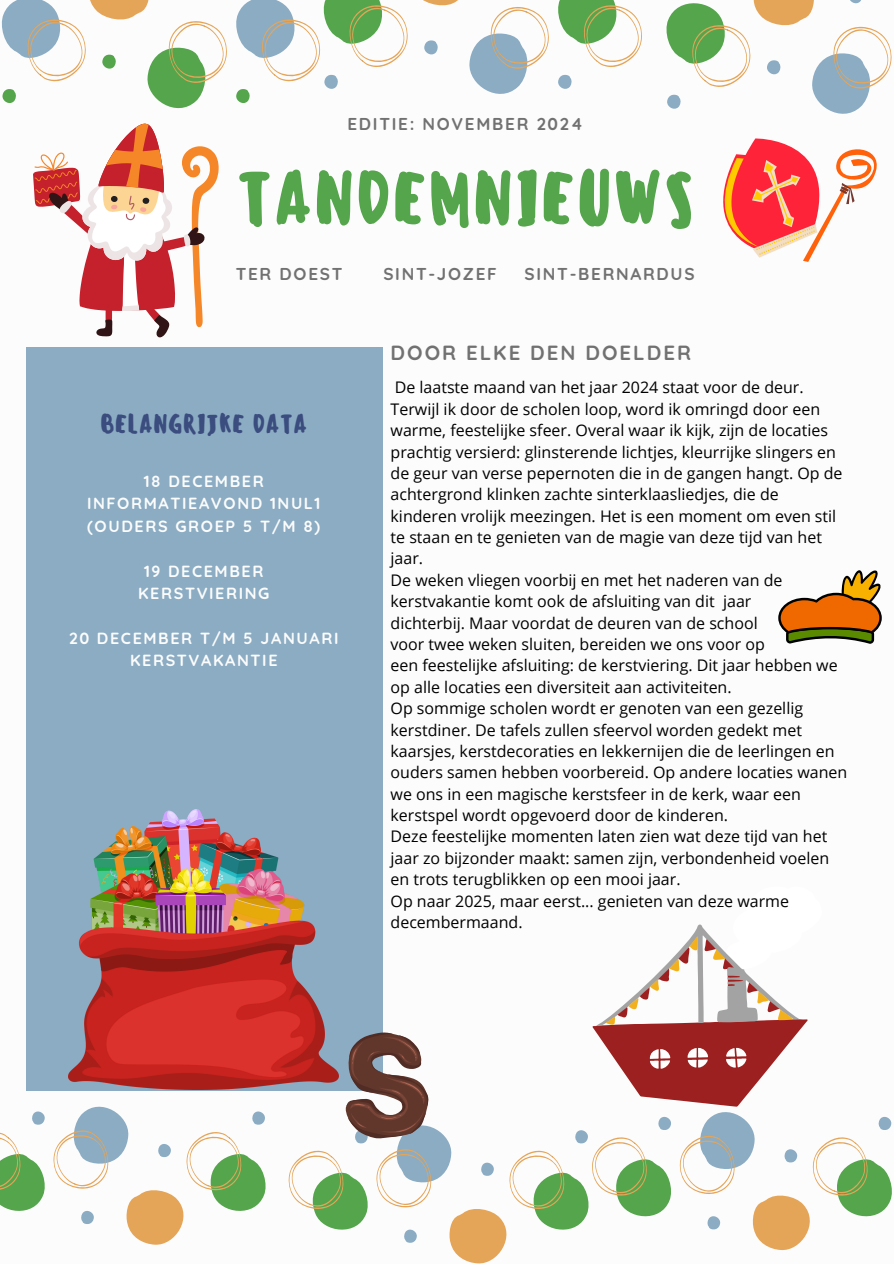
<style>
.page{position:relative;width:894px;height:1264px;background:#fff}
.page>*{position:absolute;margin:0;border:0;box-sizing:border-box;transform-origin:0 0}
.t1{font:500 71.4px "Sensei";color:#54a54b}
.t2{font:500 25.35px "Sensei";color:#3b4c7e}
.t3{font:700 20.4px "Quicksand";letter-spacing:.1em;color:#717171}
.t4{font:700 17.1px "Quicksand";letter-spacing:.1em;color:#717171}
.t5{font:16.05px/21.3px "Open Sans";color:#000}
.t6{font:700 16.05px/22.4px "Quicksand";letter-spacing:.1em;color:#fcfcfc;text-align:center}
</style>
<div class="page">
<div style="left:26px;top:347px;width:356px;height:743px;background:#8bacc3"></div>
<svg style="left:1px;top:0;width:226px;height:108px"></svg>
<svg style="left:558px;top:74px;width:14px;height:15px"></svg>
<svg style="left:236px;top:0;width:313px;height:103px"></svg>
<svg style="left:558px;top:0;width:84px;height:68px"></svg>
<svg style="left:666px;top:0;width:225px;height:114px"></svg>
<svg style="left:0;top:1106px;width:266px;height:138px"></svg>
<img style="left:68px;top:809px;width:220px;height:280px">
<svg style="left:33px;top:123px;width:186px;height:214px"></svg>
<svg style="left:723px;top:138px;width:154px;height:124px"></svg>
<svg style="left:778px;top:570px;width:104px;height:73px"></svg>
<svg style="left:288px;top:886px;width:604px;height:377px"></svg>
<p class="t4" style="left:347px;top:112px;width:237px">EDITIE: NOVEMBER 2024</p>
<p class="t1" style="left:236px;top:156px;width:460px">TANDEMNIEUWS</p>
<p class="t4" style="left:235px;top:263px;width:108px">TER DOEST</p>
<p class="t4" style="left:383px;top:263px;width:115px">SINT-JOZEF</p>
<p class="t4" style="left:524px;top:263px;width:171px">SINT-BERNARDUS</p>
<h1 class="t2" style="left:100px;top:408px;width:209px">BELANGRIJKE DATA</h1>
<p class="t6" style="left:87px;top:470px;width:235px">18 DECEMBER<br>INFORMATIEAVOND 1NUL1 (OUDERS GROEP 5 T/M 8)</p>
<p class="t6" style="left:138px;top:559px;width:133px">19 DECEMBER<br>KERSTVIERING</p>
<h3 class="t6" style="left:69px;top:626px;width:271px">20 DECEMBER T/M 5 JANUARI<br>KERSTVAKANTIE</h3>
<h3 class="t3" style="left:390px;top:339px;width:302px">DOOR ELKE DEN DOELDER</h3>
<h2 class="t5" style="left:390px;top:376px;width:453px">De laatste maand van het jaar 2024 staat voor de deur.<br>Terwijl ik door de scholen loop, word ik omringd door een warme, feestelijke sfeer. Overal waar ik kijk, zijn de locaties prachtig versierd: glinsterende lichtjes, kleurrijke slingers en de geur van verse pepernoten die in de gangen hangt. Op de achtergrond klinken zachte sinterklaasliedjes, die de kinderen vrolijk meezingen. Het is een moment om even stil te staan en te genieten van de magie van deze tijd van het jaar.</h2>
<h4 class="t5" style="left:390px;top:569px;width:393px">De weken vliegen voorbij en met het naderen van de kerstvakantie komt ook de afsluiting van dit jaar</h4>
<h4 class="t5" style="left:390px;top:611px;width:368px">dichterbij. Maar voordat de deuren van de school</h4>
<h4 class="t5" style="left:390px;top:633px;width:376px">voor twee weken sluiten, bereiden we ons voor op</h4>
<p class="t5" style="left:390px;top:654px;width:448px">een feestelijke afsluiting: de kerstviering. Dit jaar hebben we op alle locaties een diversiteit aan activiteiten.</p>
<p class="t5" style="left:390px;top:697px;width:458px">Op sommige scholen wordt er genoten van een gezellig kerstdiner. De tafels zullen sfeervol worden gedekt met kaarsjes, kerstdecoraties en lekkernijen die de leerlingen en ouders samen hebben voorbereid. Op andere locaties wanen we ons in een magische kerstsfeer in de kerk, waar een kerstspel wordt opgevoerd door de kinderen.</p>
<p class="t5" style="left:390px;top:825px;width:440px;text-align:justify">Deze feestelijke momenten laten zien wat deze tijd van het jaar zo bijzonder maakt: samen zijn, verbondenheid voelen en trots terugblikken op een mooi jaar.</p>
<p class="t5" style="left:390px;top:889px;width:400px">Op naar 2025, maar eerst... genieten van deze warme decembermaand.</p>
</div>
